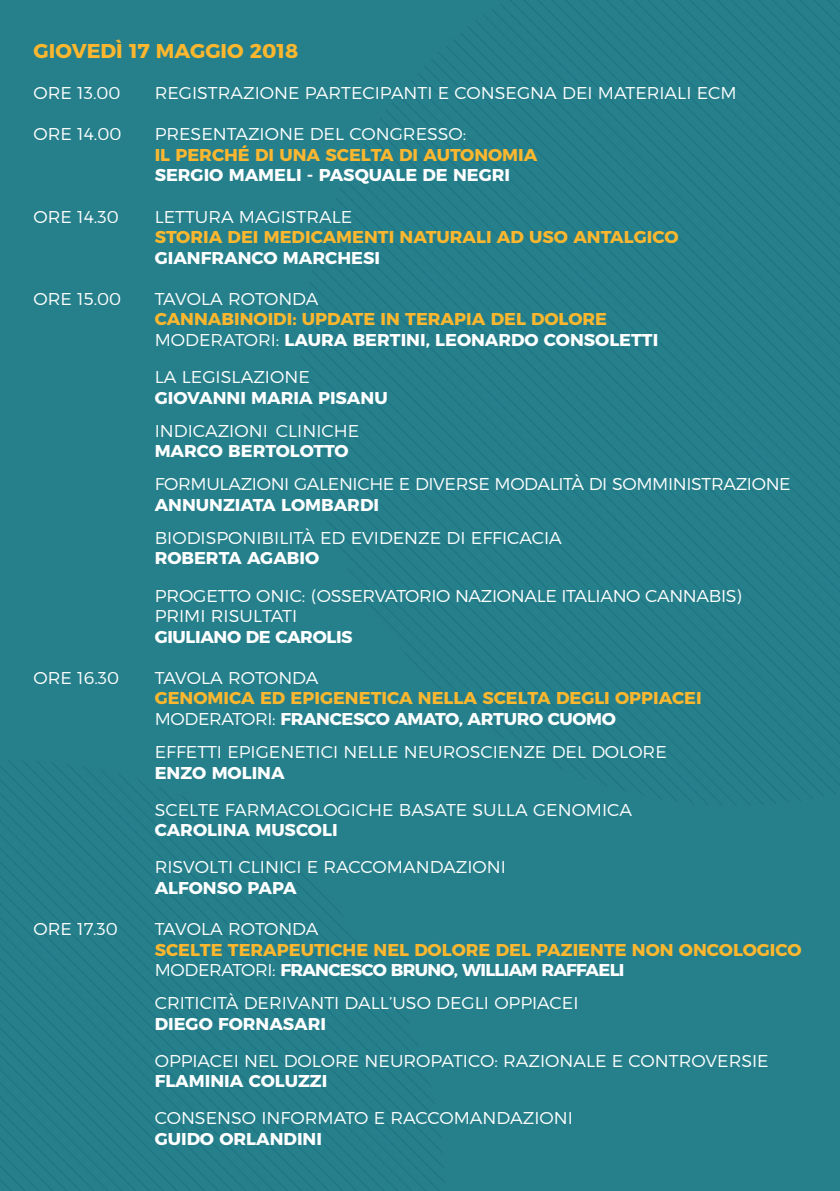
<style>
.page{position:relative;width:840px;height:1191px;background:#fff}
.page>*{position:absolute;margin:0;border:0;box-sizing:border-box;transform-origin:0 0}
.t1{font:700 20px "Montserrat";color:#fcb72e}
.t2{font:300 17.2px "Montserrat";color:#fff}
.t3{font:700 17.2px/20.6px "Montserrat";color:#fcb72e}
.t4{font:700 17.2px "Montserrat";color:#fff}
.t5{font:300 17.2px/20.6px "Montserrat";letter-spacing:-.02em;color:#fff}
.t6{font:700 17.2px "Montserrat";letter-spacing:-.02em;color:#fff}
.s1{font-weight:300;color:#fff}
.s2{color:#fff}
</style>
<div class="page">
<div style="left:0;top:0;width:839px;height:1191px;background:#26808b"></div>
<svg style="left:300px;top:356px;width:539px;height:450px"></svg>
<svg style="left:2px;top:1002px;width:312px;height:188px"></svg>
<svg style="left:0;top:1009px;width:307px;height:182px"></svg>
<svg style="left:0;top:1016px;width:300px;height:175px"></svg>
<svg style="left:0;top:1023px;width:294px;height:168px"></svg>
<svg style="left:0;top:1030px;width:287px;height:161px"></svg>
<svg style="left:0;top:1037px;width:280px;height:154px"></svg>
<svg style="left:0;top:1044px;width:273px;height:147px"></svg>
<svg style="left:0;top:1050px;width:266px;height:141px"></svg>
<p class="t1" style="left:34px;top:35px;width:266px">GIOVEDÌ 17 MAGGIO 2018</p>
<p class="t2" style="left:34px;top:80px;width:88px">ORE 13.00</p>
<p class="t2" style="left:155px;top:80px;width:583px">REGISTRAZIONE PARTECIPANTI E CONSEGNA DEI MATERIALI ECM</p>
<p class="t2" style="left:34px;top:121px;width:89px">ORE 14.00</p>
<p class="t2" style="left:155px;top:121px;width:313px">PRESENTAZIONE DEL CONGRESSO:</p>
<p class="t3" style="left:155px;top:143px;width:384px">IL PERCHÉ DI UNA SCELTA DI AUTONOMIA</p>
<p class="t4" style="left:155px;top:161px;width:357px">SERGIO MAMELI - PASQUALE DE NEGRI</p>
<p class="t2" style="left:34px;top:203px;width:87px">ORE 14.30</p>
<p class="t2" style="left:155px;top:203px;width:199px">LETTURA MAGISTRALE</p>
<p class="t3" style="left:155px;top:225px;width:525px">STORIA DEI MEDICAMENTI NATURALI AD USO ANTALGICO</p>
<p class="t4" style="left:155px;top:243px;width:227px">GIANFRANCO MARCHESI</p>
<p class="t2" style="left:34px;top:285px;width:89px">ORE 15.00</p>
<p class="t2" style="left:155px;top:285px;width:165px">TAVOLA ROTONDA</p>
<p class="t3" style="left:155px;top:307px;width:505px">CANNABINOIDI: UPDATE IN TERAPIA DEL DOLORE<br><span class="s1">MODERATORI:</span> <span class="s2">LAURA BERTINI, LEONARDO CONSOLETTI</span></p>
<p class="t2" style="left:155px;top:363px;width:156px">LA LEGISLAZIONE</p>
<p class="t4" style="left:155px;top:383px;width:234px">GIOVANNI MARIA PISANU</p>
<p class="t2" style="left:155px;top:417px;width:206px">INDICAZIONI CLINICHE</p>
<p class="t4" style="left:155px;top:437px;width:195px">MARCO BERTOLOTTO</p>
<p class="t5" style="left:155px;top:472px;width:637px">FORMULAZIONI GALENICHE E DIVERSE MODALITÀ DI SOMMINISTRAZIONE</p>
<p class="t4" style="left:155px;top:490px;width:226px">ANNUNZIATA LOMBARDI</p>
<p class="t2" style="left:155px;top:524px;width:408px">BIODISPONIBILITÀ ED EVIDENZE DI EFFICACIA</p>
<p class="t4" style="left:155px;top:544px;width:166px">ROBERTA AGABIO</p>
<p class="t5" style="left:155px;top:583px;width:588px">PROGETTO ONIC: (OSSERVATORIO NAZIONALE ITALIANO CANNABIS)<br>PRIMI RISULTATI</p>
<p class="t6" style="left:155px;top:622px;width:199px">GIULIANO DE CAROLIS</p>
<p class="t2" style="left:34px;top:664px;width:87px">ORE 16.30</p>
<p class="t2" style="left:155px;top:664px;width:165px">TAVOLA ROTONDA</p>
<p class="t3" style="left:155px;top:686px;width:548px">GENOMICA ED EPIGENETICA NELLA SCELTA DEGLI OPPIACEI<br><span class="s1">MODERATORI:</span> <span class="s2">FRANCESCO AMATO, ARTURO CUOMO</span></p>
<p class="t2" style="left:155px;top:738px;width:513px">EFFETTI EPIGENETICI NELLE NEUROSCIENZE DEL DOLORE</p>
<p class="t4" style="left:155px;top:758px;width:131px">ENZO MOLINA</p>
<p class="t2" style="left:155px;top:796px;width:478px">SCELTE FARMACOLOGICHE BASATE SULLA GENOMICA</p>
<p class="t4" style="left:155px;top:816px;width:184px">CAROLINA MUSCOLI</p>
<p class="t2" style="left:155px;top:853px;width:352px">RISVOLTI CLINICI E RACCOMANDAZIONI</p>
<p class="t4" style="left:155px;top:873px;width:143px">ALFONSO PAPA</p>
<p class="t2" style="left:34px;top:915px;width:86px">ORE 17.30</p>
<p class="t2" style="left:155px;top:915px;width:165px">TAVOLA ROTONDA</p>
<p class="t3" style="left:155px;top:937px;width:648px">SCELTE TERAPEUTICHE NEL DOLORE DEL PAZIENTE NON ONCOLOGICO<br><span class="s1">MODERATORI:</span> <span class="s2">FRANCESCO BRUNO, WILLIAM RAFFAELI</span></p>
<p class="t2" style="left:155px;top:989px;width:425px">CRITICITÀ DERIVANTI DALL’USO DEGLI OPPIACEI</p>
<p class="t4" style="left:155px;top:1009px;width:173px">DIEGO FORNASARI</p>
<p class="t2" style="left:155px;top:1047px;width:615px">OPPIACEI NEL DOLORE NEUROPATICO: RAZIONALE E CONTROVERSIE</p>
<p class="t4" style="left:155px;top:1067px;width:174px">FLAMINIA COLUZZI</p>
<p class="t2" style="left:155px;top:1105px;width:419px">CONSENSO INFORMATO E RACCOMANDAZIONI</p>
<p class="t4" style="left:155px;top:1124px;width:169px">GUIDO ORLANDINI</p>
</div>
